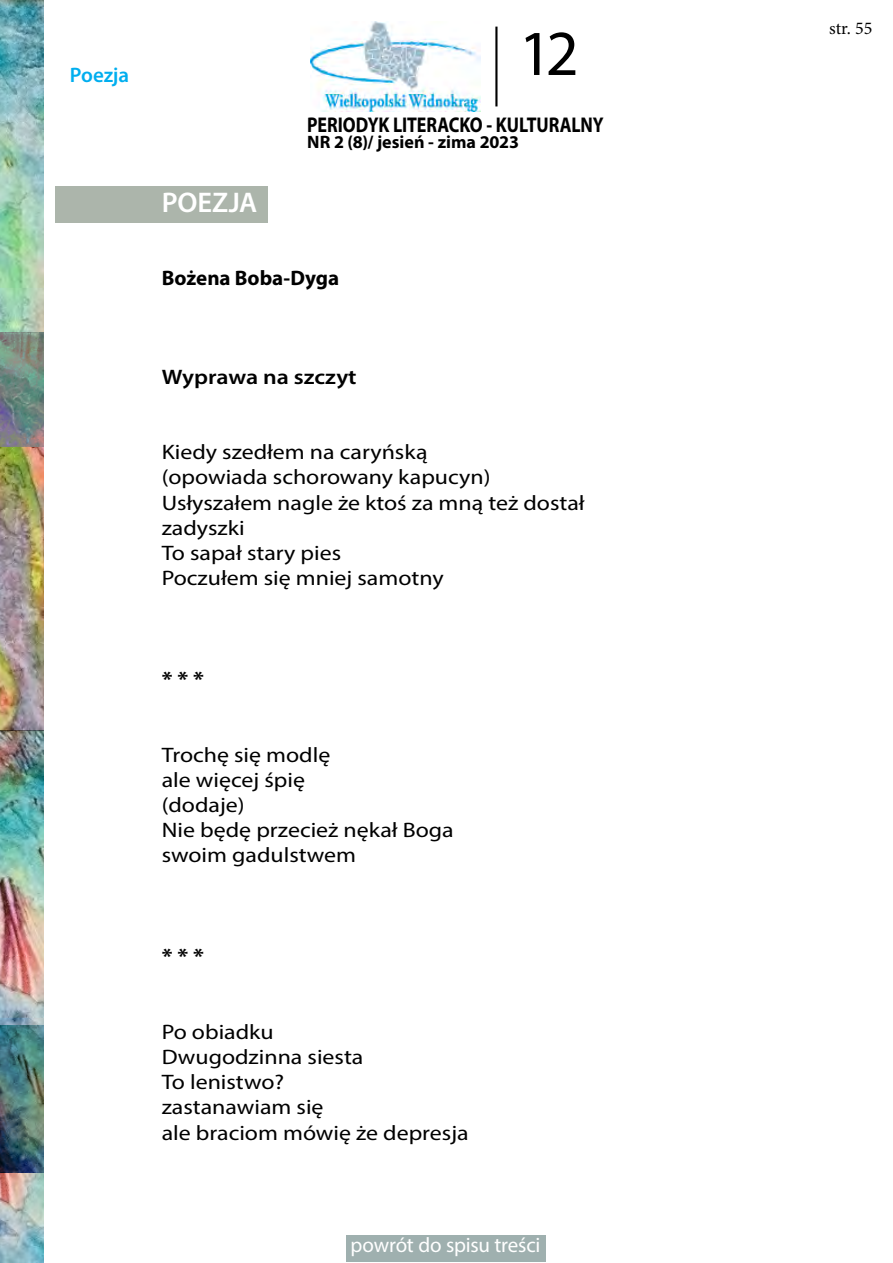
<style>
.page{position:relative;width:893px;height:1263px;background:#fff}
.page>*{position:absolute;margin:0;border:0;box-sizing:border-box;transform-origin:0 0}
.t1{font:64.5px "Myriad Pro";color:#000}
.t2{font:600 28.5px "Myriad Pro";color:#fff}
.t3{font:700 21.45px "Myriad Pro";letter-spacing:-.005em;color:#000;scale:.84 1}
.t4{font:21px/25.2px "Myriad Pro";color:#000;scale:1.14 1}
.t5{font:21px "Myriad Pro";letter-spacing:-.01em;color:#fff}
.t6{font:600 21px "Myriad Pro";color:#000;scale:1.14 1}
.t7{font:700 21px "Myriad Pro";color:#000}
.t8{font:700 21px "Myriad Pro";color:#000;scale:1.14 1}
.t9{font:600 21px "Myriad Pro";letter-spacing:-.01em;color:#00aeef}
.t10{font:700 18px "Myriad Pro";color:#000}
.t11{font:18px "Minion Pro";color:#000}
</style>
<div class="page">
<img style="left:0;top:0;width:44px;height:332px">
<img style="left:0;top:332px;width:44px;height:693px">
<img style="left:0;top:1025px;width:44px;height:238px">
<div style="left:346px;top:1234px;width:200px;height:27px;background:#9fb0af"></div>
<img style="left:310px;top:21px;width:171px;height:91px">
<hr style="left:495px;top:27px;width:2px;height:79px;background:#000">
<div style="left:56px;top:186px;width:212px;height:36px;background:#acb5ab"></div>
<p class="t9" style="left:70px;top:62px;width:61px">Poezja</p>
<h1 class="t1" style="left:519px;top:14px;width:61px">12</h1>
<h2 class="t2" style="left:162px;top:185px;width:97px">POEZJA</h2>
<p class="t3" style="left:307px;top:111px;width:354px">PERIODYK LITERACKO - KULTURALNY</p>
<p class="t10" style="left:307px;top:130px;width:213px">NR 2 (8)/ jesień - zima 2023</p>
<p class="t7" style="left:162px;top:264px;width:179px">Bożena Boba-Dyga</p>
<p class="t6" style="left:162px;top:363px;width:173px">Wyprawa na szczyt</p>
<p class="t4" style="left:162px;top:439px;width:373px">Kiedy szedłem na caryńską<br>(opowiada schorowany kapucyn)<br>Usłyszałem nagle że ktoś za mną też dostał zadyszki<br>To sapał stary pies<br>Poczułem się mniej samotny</p>
<p class="t8" style="left:162px;top:665px;width:39px">* * *</p>
<p class="t4" style="left:162px;top:742px;width:258px">Trochę się modlę<br>ale więcej śpię<br>(dodaje)<br>Nie będę przecież nękał Boga swoim gadulstwem</p>
<p class="t8" style="left:162px;top:942px;width:39px">* * *</p>
<p class="t4" style="left:162px;top:1019px;width:271px">Po obiadku<br>Dwugodzinna siesta<br>To lenistwo?<br>zastanawiam się<br>ale braciom mówię że depresja</p>
<p class="t5" style="left:351px;top:1232px;width:191px">powrót do spisu treści</p>
<p class="t11" style="left:829px;top:17px;width:45px">str. 55</p>
</div>
